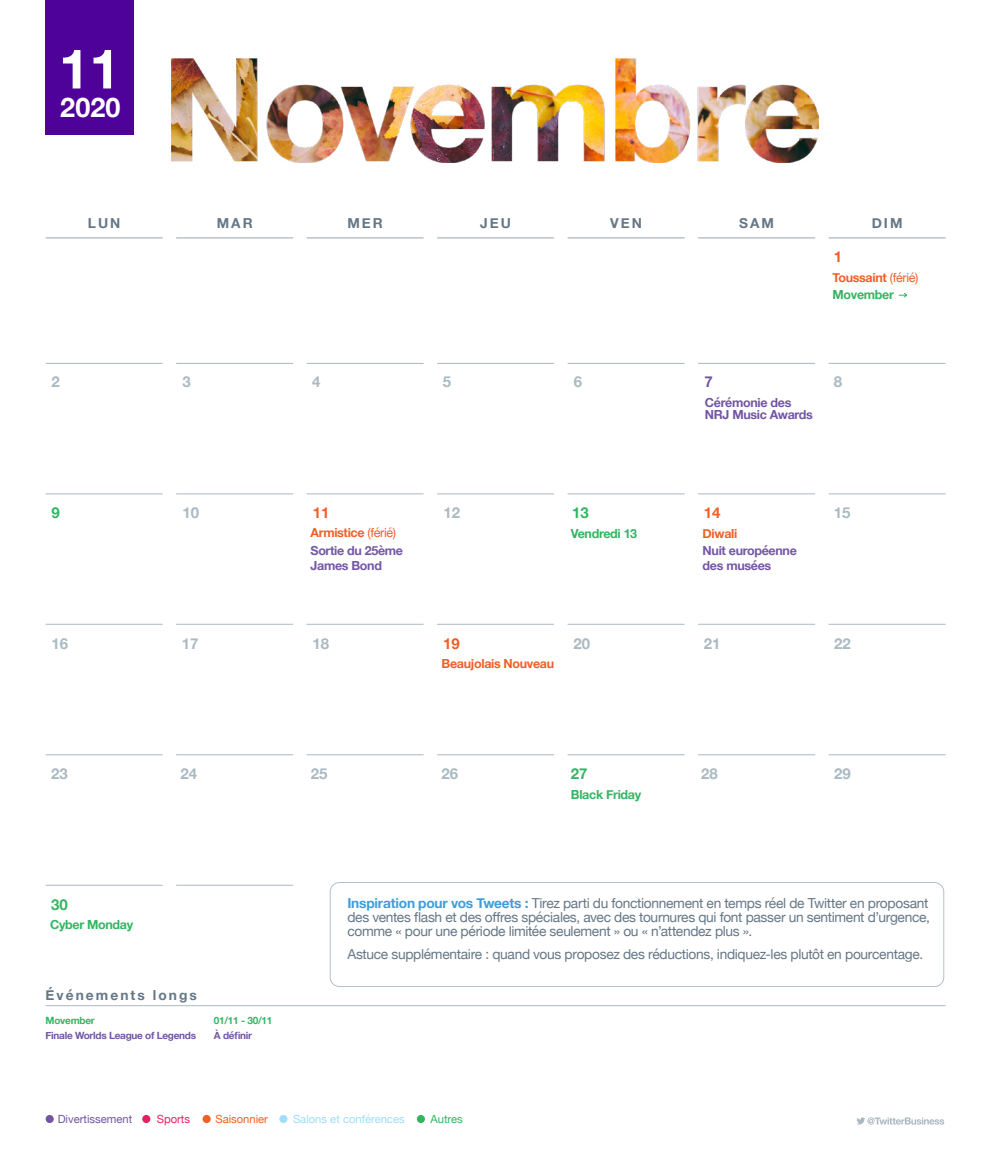
<style>
.page{position:relative;width:990px;height:1170px;background:#fff}
.page>*{position:absolute;margin:0;border:0;box-sizing:border-box;transform-origin:0 0}
.t1{font:700 55px "Helvetica Neue";color:#fff}
.t2{font:700 27px "Helvetica Neue";color:#fff}
.t3{font:700 15px "Helvetica Neue";color:#aab9c2}
.t4{font:700 15px "Helvetica Neue";color:#f15f27}
.t5{font:700 15px "Helvetica Neue";color:#33b563}
.t6{font:700 15px "Helvetica Neue";color:#31b562}
.t7{font:700 15px "Helvetica Neue";color:#f15e25}
.t8{font:700 15px "Helvetica Neue";color:#7255a3}
.t9{font:13.75px/13.8px "Helvetica Neue";letter-spacing:-.02em;color:#657786;text-align:justify}
.t10{font:700 13.75px "Helvetica Neue";letter-spacing:.15em;color:#657786}
.t11{font:700 12.5px/15px "Helvetica Neue";letter-spacing:-.025em;color:#7357a5}
.t12{font:700 12.5px/17.5px "Helvetica Neue";letter-spacing:-.025em;color:#f15f27}
.t13{font:700 12.5px/12.5px "Helvetica Neue";letter-spacing:-.025em;color:#7255a3}
.t14{font:700 12.5px "Helvetica Neue";letter-spacing:-.025em;color:#33b563}
.t15{font:700 12.5px "Helvetica Neue";letter-spacing:-.025em;color:#f15e25}
.t16{font:700 12.5px "Helvetica Neue";letter-spacing:-.025em;color:#31b562}
.t17{font:11.25px "Helvetica Neue";color:#9fddf9}
.t18{font:11.25px "Helvetica Neue";color:#7255a3}
.t19{font:11.25px "Helvetica Neue";color:#f15f26}
.t20{font:11.25px "Helvetica Neue";color:#e0235e}
.t21{font:11.25px "Helvetica Neue";color:#31b562}
.t22{font:700 10px "Helvetica Neue";letter-spacing:-.025em;color:#7255a3}
.t23{font:700 10px "Helvetica Neue";letter-spacing:-.025em;color:#33b563}
.s1{font-weight:400}
.s2{color:#33b563}
.s3{color:#f15f27}
.s4{font-weight:400;color:#f15f27}
.s5{font-weight:700;color:#429cd6}
</style>
<div class="page">
<hr style="left:46px;top:237px;width:117px;height:1px;background:#aab8c2">
<hr style="left:176px;top:237px;width:117px;height:1px;background:#aab8c2">
<hr style="left:307px;top:237px;width:117px;height:1px;background:#aab8c2">
<hr style="left:437px;top:237px;width:117px;height:1px;background:#aab8c2">
<hr style="left:568px;top:237px;width:117px;height:1px;background:#aab8c2">
<hr style="left:698px;top:237px;width:117px;height:1px;background:#aab8c2">
<hr style="left:829px;top:237px;width:117px;height:1px;background:#aab8c2">
<hr style="left:46px;top:363px;width:117px;height:1px;background:#aab8c2">
<hr style="left:176px;top:363px;width:117px;height:1px;background:#aab8c2">
<hr style="left:307px;top:363px;width:117px;height:1px;background:#aab8c2">
<hr style="left:437px;top:363px;width:117px;height:1px;background:#aab8c2">
<hr style="left:568px;top:363px;width:117px;height:1px;background:#aab8c2">
<hr style="left:698px;top:363px;width:117px;height:1px;background:#aab8c2">
<hr style="left:829px;top:363px;width:117px;height:1px;background:#aab8c2">
<hr style="left:46px;top:494px;width:117px;height:1px;background:#aab8c2">
<hr style="left:176px;top:494px;width:117px;height:1px;background:#aab8c2">
<hr style="left:307px;top:494px;width:117px;height:1px;background:#aab8c2">
<hr style="left:437px;top:494px;width:117px;height:1px;background:#aab8c2">
<hr style="left:568px;top:494px;width:117px;height:1px;background:#aab8c2">
<hr style="left:698px;top:494px;width:117px;height:1px;background:#aab8c2">
<hr style="left:829px;top:494px;width:117px;height:1px;background:#aab8c2">
<hr style="left:46px;top:624px;width:117px;height:1px;background:#aab8c2">
<hr style="left:176px;top:624px;width:117px;height:1px;background:#aab8c2">
<hr style="left:307px;top:624px;width:117px;height:1px;background:#aab8c2">
<hr style="left:437px;top:624px;width:117px;height:1px;background:#aab8c2">
<hr style="left:568px;top:624px;width:117px;height:1px;background:#aab8c2">
<hr style="left:698px;top:624px;width:117px;height:1px;background:#aab8c2">
<hr style="left:829px;top:624px;width:117px;height:1px;background:#aab8c2">
<hr style="left:46px;top:754px;width:117px;height:1px;background:#aab8c2">
<hr style="left:176px;top:754px;width:117px;height:1px;background:#aab8c2">
<hr style="left:307px;top:754px;width:117px;height:1px;background:#aab8c2">
<hr style="left:437px;top:754px;width:117px;height:1px;background:#aab8c2">
<hr style="left:568px;top:754px;width:117px;height:1px;background:#aab8c2">
<hr style="left:698px;top:754px;width:117px;height:1px;background:#aab8c2">
<hr style="left:829px;top:754px;width:117px;height:1px;background:#aab8c2">
<hr style="left:46px;top:885px;width:117px;height:1px;background:#aab8c2">
<hr style="left:176px;top:885px;width:117px;height:1px;background:#aab8c2">
<hr style="left:46px;top:1005px;width:900px;height:1px;background:#aab8c2">
<svg style="left:857px;top:1117px;width:87px;height:8px"></svg>
<div style="left:203px;top:1115px;width:8px;height:8px;background:#f15f26;border-radius:50%"></div>
<div style="left:142px;top:1115px;width:8px;height:8px;background:#e0235e;border-radius:50%"></div>
<div style="left:46px;top:1115px;width:8px;height:8px;background:#7255a3;border-radius:50%"></div>
<div style="left:279px;top:1115px;width:9px;height:8px;background:#9fddf9;border-radius:50%"></div>
<div style="left:417px;top:1115px;width:8px;height:8px;background:#31b562;border-radius:50%"></div>
<svg style="left:330px;top:882px;width:614px;height:105px"></svg>
<div style="left:45px;top:0;width:89px;height:135px;background:#4f0299"></div>
<img style="left:171px;top:59px;width:648px;height:104px">
<svg style="left:899px;top:293px;width:9px;height:5px"></svg>
<h1 class="t1" style="left:59px;top:26px;width:63px">11</h1>
<h2 class="t2" style="left:60px;top:86px;width:62px">2020</h2>
<p class="t10" style="left:88px;top:213px;width:34px">LUN</p>
<p class="t10" style="left:217px;top:213px;width:37px">MAR</p>
<p class="t10" style="left:347px;top:213px;width:37px">MER</p>
<p class="t10" style="left:480px;top:213px;width:32px">JEU</p>
<p class="t10" style="left:610px;top:213px;width:33px">VEN</p>
<p class="t10" style="left:739px;top:213px;width:36px">SAM</p>
<p class="t10" style="left:872px;top:213px;width:32px">DIM</p>
<p class="t7" style="left:834px;top:245px;width:10px">1</p>
<p class="t3" style="left:51px;top:370px;width:10px">2</p>
<p class="t6" style="left:51px;top:501px;width:10px">9</p>
<p class="t12" style="left:833px;top:269px;width:87px">Toussaint <span class="s1">(férié)<br></span><span class="s2">Movember</span></p>
<p class="t3" style="left:312px;top:370px;width:10px">4</p>
<p class="t3" style="left:443px;top:370px;width:10px">5</p>
<p class="t3" style="left:574px;top:370px;width:10px">6</p>
<p class="t8" style="left:704px;top:370px;width:10px">7</p>
<p class="t3" style="left:182px;top:370px;width:10px">3</p>
<p class="t3" style="left:834px;top:370px;width:10px">8</p>
<p class="t13" style="left:705px;top:396px;width:110px">Cérémonie des<br>NRJ Music Awards</p>
<p class="t3" style="left:182px;top:501px;width:18px">10</p>
<p class="t3" style="left:443px;top:501px;width:18px">12</p>
<p class="t6" style="left:572px;top:501px;width:18px">13</p>
<p class="t4" style="left:704px;top:501px;width:18px">14</p>
<p class="t3" style="left:834px;top:501px;width:18px">15</p>
<p class="t4" style="left:313px;top:501px;width:18px">11</p>
<p class="t11" style="left:311px;top:524px;width:94px;line-height:17.5px"><span class="s3">Armistice</span> <span class="s4">(férié)<br></span>Sortie du 25ème</p>
<p class="t11" style="left:311px;top:558px;width:73px">James Bond</p>
<p class="t16" style="left:571px;top:524px;width:68px">Vendredi 13</p>
<p class="t12" style="left:703px;top:525px;width:36px">Diwali</p>
<p class="t11" style="left:703px;top:544px;width:96px">Nuit européenne des musées</p>
<p class="t3" style="left:51px;top:632px;width:18px">16</p>
<p class="t3" style="left:182px;top:632px;width:18px">17</p>
<p class="t3" style="left:313px;top:632px;width:18px">18</p>
<p class="t7" style="left:443px;top:632px;width:18px">19</p>
<p class="t3" style="left:574px;top:632px;width:18px">20</p>
<p class="t3" style="left:834px;top:631px;width:18px">22</p>
<p class="t3" style="left:704px;top:632px;width:18px">21</p>
<p class="t3" style="left:51px;top:762px;width:18px">23</p>
<p class="t5" style="left:51px;top:892px;width:18px">30</p>
<p class="t14" style="left:50px;top:915px;width:85px">Cyber Monday</p>
<p class="t15" style="left:442px;top:654px;width:114px">Beaujolais Nouveau</p>
<p class="t3" style="left:181px;top:762px;width:18px">24</p>
<p class="t5" style="left:571px;top:762px;width:18px">27</p>
<p class="t3" style="left:834px;top:762px;width:18px">29</p>
<p class="t3" style="left:311px;top:762px;width:18px">25</p>
<p class="t3" style="left:442px;top:762px;width:18px">26</p>
<p class="t3" style="left:701px;top:762px;width:18px">28</p>
<p class="t14" style="left:571px;top:784px;width:72px">Black Friday</p>
<p class="t9" style="left:347px;top:897px;width:584px"><span class="s5">Inspiration pour vos Tweets :</span> Tirez parti du fonctionnement en temps réel de Twitter en proposant des ventes flash et des offres spéciales, avec des tournures qui font passer un sentiment d’urgence, comme « pour une période limitée seulement » ou « n’attendez plus ».</p>
<p class="t9" style="left:347px;top:948px;width:577px">Astuce supplémentaire : quand vous proposez des réductions, indiquez-les plutôt en pourcentage.</p>
<p class="t10" style="left:46px;top:984px;width:153px">Événements longs</p>
<p class="t23" style="left:46px;top:1013px;width:51px">Movember</p>
<p class="t22" style="left:46px;top:1028px;width:152px">Finale Worlds League of Legends</p>
<p class="t23" style="left:214px;top:1013px;width:60px">01/11 - 30/11</p>
<p class="t22" style="left:214px;top:1028px;width:40px">À définir</p>
<p class="t18" style="left:58px;top:1111px;width:76px">Divertissement</p>
<p class="t20" style="left:157px;top:1111px;width:35px">Sports</p>
<p class="t19" style="left:215px;top:1111px;width:54px">Saisonnier</p>
<p class="t17" style="left:293px;top:1111px;width:113px">Salons et conférences</p>
<p class="t21" style="left:430px;top:1111px;width:34px">Autres</p>
</div>
